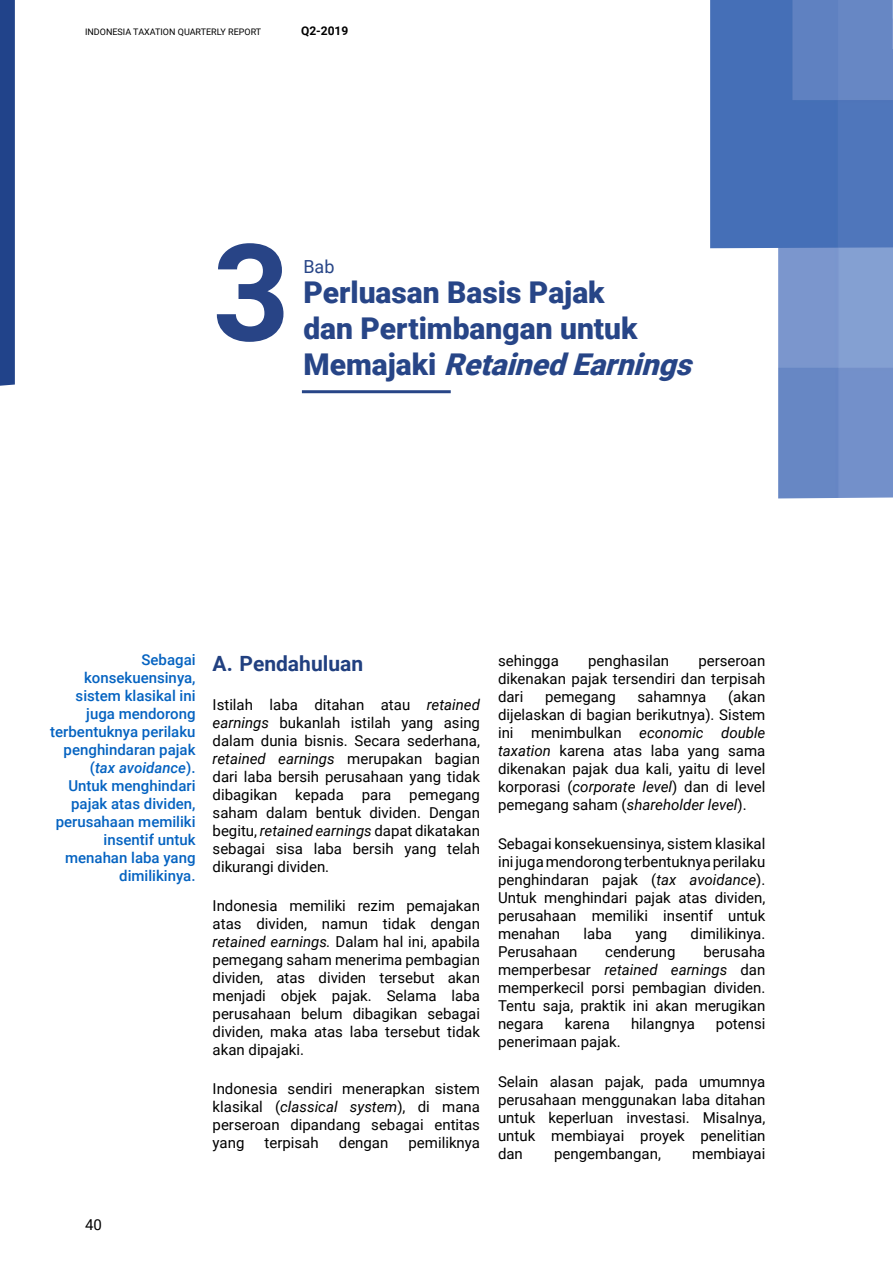
<style>
.page{position:relative;width:893px;height:1263px;background:#fff}
.page>*{position:absolute;margin:0;border:0;box-sizing:border-box;transform-origin:0 0}
.t1{font:700 135px "Roboto";color:#284486}
.t2{font:900 30px/36px "Roboto";color:#274587}
.t3{font:700 21px "Roboto";color:#214080}
.t4{font:18px "Roboto";color:#274587}
.t5{font:15px/18px "Roboto";color:#000;text-align:justify}
.t6{font:500 15px/18px "Roboto";color:#0563c1;text-align:right}
.t7{font:700 12px "Roboto";color:#000}
.t8{font:9px "Roboto";color:#000}
.s1{font-style:italic}
</style>
<div class="page">
<hr style="left:302px;top:390px;width:149px;height:3px;background:#274587">
<img style="left:778px;top:248px;width:115px;height:250px">
<img style="left:710px;top:0;width:183px;height:248px">
<div style="left:0;top:0;width:15px;height:386px;background:#21438a"></div>
<img style="left:892px;top:0;width:1px;height:48px">
<p class="t8" style="left:85px;top:25px;width:178px">INDONESIA TAXATION QUARTERLY REPORT</p>
<p class="t7" style="left:301px;top:22px;width:49px">Q2-2019</p>
<h1 class="t1" style="left:213px;top:198px;width:79px">3</h1>
<p class="t4" style="left:303px;top:254px;width:33px">Bab</p>
<h2 class="t2" style="left:303px;top:274px;width:399px">Perluasan Basis Pajak<br>dan Pertimbangan untuk<br>M e m a j a k i <span class="s1">RetainedEarnings</span></h2>
<p class="t6" style="left:50px;top:650px;width:147px">Sebagai konsekuensinya, sistem klasikal ini juga mendorong terbentuknya perilaku penghindaran pajak (<span class="s1">tax avoidance</span>).<br>Untuk menghindari pajak atas dividen, perusahaan memiliki insentif untuk menahan laba yang dimilikinya.</p>
<h3 class="t3" style="left:213px;top:648px;width:152px">A. Pendahuluan</h3>
<p class="t5" style="left:213px;top:695px;width:269px">Istilah laba ditahan atau <span class="s1">retained earnings</span> bukanlah istilah yang asing dalam dunia bisnis. Secara sederhana, <span class="s1">retained earnings</span> merupakan bagian dari laba bersih perusahaan yang tidak dibagikan kepada para pemegang saham dalam bentuk dividen. Dengan begitu, <span class="s1">retained earnings</span> dapat dikatakan sebagai sisa laba bersih yang telah dikurangi dividen.</p>
<p class="t5" style="left:213px;top:896px;width:269px">Indonesia memiliki rezim pemajakan atas dividen, namun tidak dengan <span class="s1">retained earnings.</span> Dalam hal ini, apabila pemegang saham menerima pembagian dividen, atas dividen tersebut akan menjadi objek pajak. Selama laba perusahaan belum dibagikan sebagai dividen, maka atas laba tersebut tidak akan dipajaki.</p>
<p class="t5" style="left:213px;top:1079px;width:269px">Indonesia sendiri menerapkan sistem klasikal (<span class="s1">classical system</span>), di mana perseroan dipandang sebagai entitas yang</p>
<p class="t5" style="left:265px;top:1133px;width:56px">terpisah</p>
<p class="t5" style="left:339px;top:1133px;width:51px">dengan</p>
<p class="t5" style="left:409px;top:1133px;width:73px">pemiliknya</p>
<p class="t5" style="left:498px;top:651px;width:62px">sehingga</p>
<p class="t5" style="left:588px;top:651px;width:82px">penghasilan</p>
<p class="t5" style="left:498px;top:651px;width:269px;text-indent:200px">perseroan dikenakan pajak tersendiri dan terpisah dari</p>
<p class="t5" style="left:498px;top:687px;width:269px;text-indent:230px">(akan dijelaskan di bagian berikutnya). Sistem ini menimbulkan <span class="s1">economic double taxation</span> karena atas laba yang sama dikenakan pajak dua kali, yaitu di level korporasi (<span class="s1">corporate level</span>) dan di level pemegang saham (<span class="s1">shareholder level</span>).</p>
<p class="t5" style="left:498px;top:834px;width:269px">Sebagai konsekuensinya, sistem klasikal ini juga mendorong terbentuknya perilaku penghindaran pajak (<span class="s1">tax avoidance</span>).<br>Untuk menghindari pajak atas dividen, perusahaan memiliki insentif untuk menahan</p>
<p class="t5" style="left:545px;top:687px;width:72px">pemegang</p>
<p class="t5" style="left:637px;top:687px;width:70px">sahamnya</p>
<p class="t5" style="left:584px;top:924px;width:30px">laba</p>
<p class="t5" style="left:635px;top:924px;width:33px">yang</p>
<p class="t5" style="left:691px;top:924px;width:76px">dimilikinya.</p>
<p class="t5" style="left:498px;top:942px;width:269px;text-indent:205px">berusaha memperbesar <span class="s1">retained earnings</span> dan memperkecil porsi pembagian dividen.<br>Tentu saja, praktik ini akan merugikan negara</p>
<p class="t5" style="left:498px;top:942px;width:81px">Perusahaan</p>
<p class="t5" style="left:605px;top:942px;width:72px">cenderung</p>
<p class="t5" style="left:565px;top:1014px;width:47px">karena</p>
<p class="t5" style="left:631px;top:1014px;width:65px">hilangnya</p>
<p class="t5" style="left:716px;top:1014px;width:51px">potensi</p>
<p class="t5" style="left:498px;top:1032px;width:124px">penerimaan pajak.</p>
<p class="t5" style="left:498px;top:1072px;width:269px">Selain alasan pajak, pada umumnya perusahaan menggunakan laba ditahan untuk keperluan investasi. Misalnya, untuk membiayai proyek penelitian dan</p>
<p class="t5" style="left:554px;top:1144px;width:108px">pengembangan,</p>
<p class="t5" style="left:692px;top:1144px;width:75px">membiayai</p>
<p class="t5" style="left:85px;top:1215px;width:18px">40</p>
</div>
